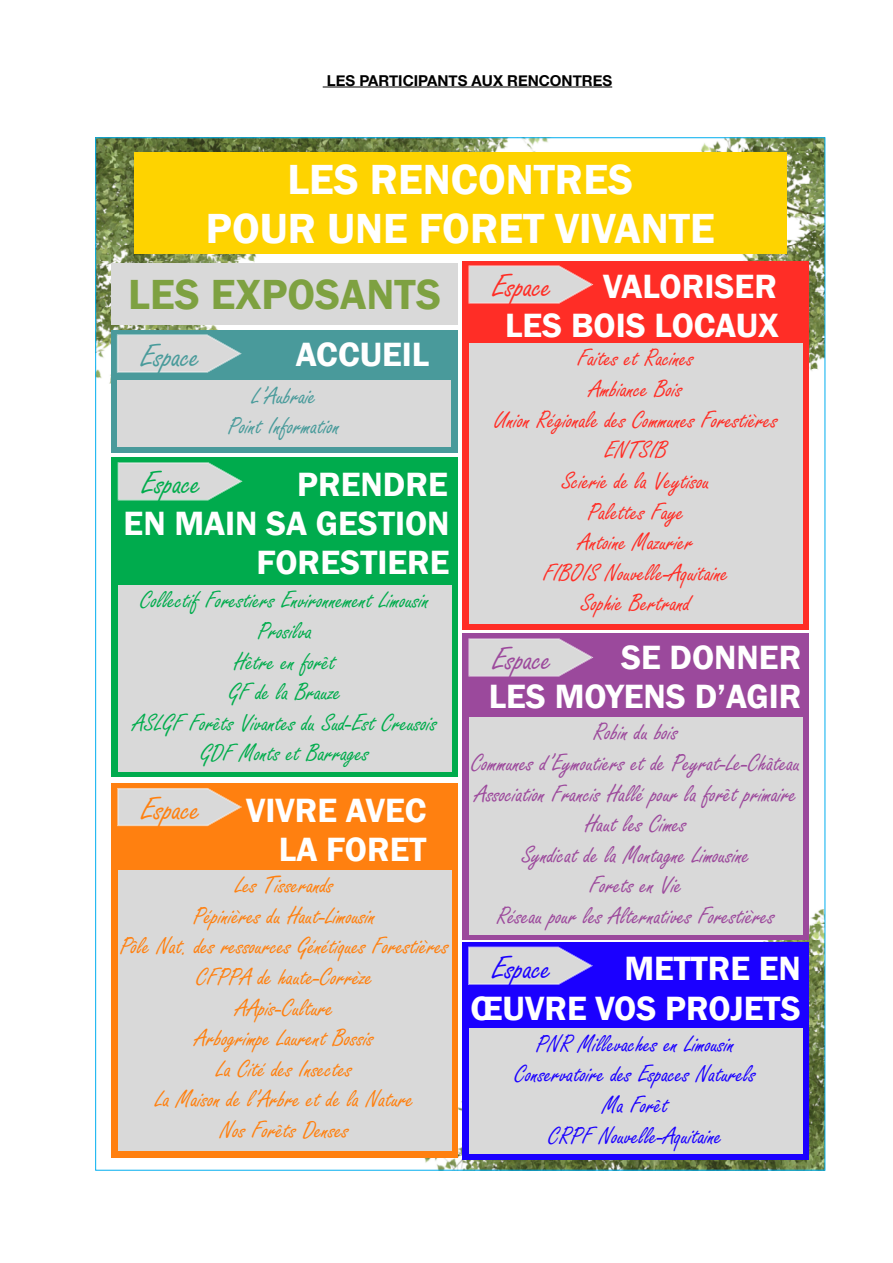
<style>
.page{position:relative;width:893px;height:1263px;background:#fff}
.page>*{position:absolute;margin:0;border:0;box-sizing:border-box;transform-origin:0 0}
.t1{font:600 43.35px/49.1px "Franklin Gothic";color:#fff;text-align:center}
.t2{font:600 43.35px "Franklin Gothic";color:#7ea141}
.t3{font:600 34.65px/39.3px "Franklin Gothic";color:#fff;text-align:right}
.t4{font:34.65px "Freestyle Script";color:#499b9b}
.t5{font:34.65px "Freestyle Script";color:#9c499c}
.t6{font:34.65px "Freestyle Script";color:#ff2d25}
.t7{font:34.65px "Freestyle Script";color:#00ac4c}
.t8{font:34.65px "Freestyle Script";color:#ff800f}
.t9{font:34.65px "Freestyle Script";color:#1a00ff}
.t10{font:25.95px/30.6px "Freestyle Script";color:#ff800f;text-align:center}
.t11{font:25.95px/30.6px "Freestyle Script";color:#9c499c;text-align:center}
.t12{font:25.95px/30.6px "Freestyle Script";color:#ff2d25;text-align:center}
.t13{font:25.95px/30.6px "Freestyle Script";color:#00ac4c;text-align:center}
.t14{font:25.95px/30.6px "Freestyle Script";color:#1a00ff;text-align:center}
.t15{font:25.95px/30.6px "Freestyle Script";color:#499b9b;text-align:center}
.t16{font:700 15px "Helvetica Neue";color:#000}
</style>
<div class="page">
<hr style="left:323px;top:87px;width:289px;height:1px;background:#000">
<img style="left:97px;top:139px;width:726px;height:1029px">
<div style="left:96px;top:400px;width:729px;height:16px;background:#fff"></div>
<div style="left:96px;top:416px;width:729px;height:15px;background:#fff"></div>
<div style="left:96px;top:431px;width:729px;height:15px;background:#fff"></div>
<svg style="left:97px;top:446px;width:726px;height:16px"></svg>
<div style="left:96px;top:462px;width:729px;height:15px;background:#fff"></div>
<div style="left:96px;top:477px;width:729px;height:16px;background:#fff"></div>
<div style="left:96px;top:493px;width:729px;height:15px;background:#fff"></div>
<div style="left:96px;top:508px;width:729px;height:16px;background:#fff"></div>
<div style="left:96px;top:524px;width:729px;height:15px;background:#fff"></div>
<div style="left:96px;top:539px;width:729px;height:15px;background:#fff"></div>
<div style="left:96px;top:554px;width:729px;height:16px;background:#fff"></div>
<div style="left:96px;top:570px;width:729px;height:15px;background:#fff"></div>
<div style="left:96px;top:585px;width:729px;height:16px;background:#fff"></div>
<div style="left:96px;top:601px;width:729px;height:15px;background:#fff"></div>
<svg style="left:97px;top:616px;width:726px;height:16px"></svg>
<div style="left:96px;top:632px;width:729px;height:15px;background:#fff"></div>
<div style="left:96px;top:647px;width:729px;height:15px;background:#fff"></div>
<div style="left:96px;top:662px;width:729px;height:16px;background:#fff"></div>
<div style="left:96px;top:678px;width:729px;height:15px;background:#fff"></div>
<div style="left:96px;top:693px;width:729px;height:16px;background:#fff"></div>
<div style="left:96px;top:709px;width:729px;height:15px;background:#fff"></div>
<div style="left:96px;top:724px;width:729px;height:16px;background:#fff"></div>
<div style="left:96px;top:740px;width:729px;height:15px;background:#fff"></div>
<div style="left:96px;top:755px;width:729px;height:15px;background:#fff"></div>
<div style="left:96px;top:771px;width:729px;height:15px;background:#fff"></div>
<div style="left:96px;top:786px;width:729px;height:15px;background:#fff"></div>
<div style="left:96px;top:801px;width:729px;height:16px;background:#fff"></div>
<div style="left:96px;top:817px;width:729px;height:15px;background:#fff"></div>
<div style="left:96px;top:832px;width:729px;height:16px;background:#fff"></div>
<div style="left:96px;top:848px;width:729px;height:15px;background:#fff"></div>
<div style="left:96px;top:863px;width:729px;height:16px;background:#fff"></div>
<div style="left:96px;top:879px;width:729px;height:15px;background:#fff"></div>
<div style="left:134px;top:153px;width:653px;height:101px;background:#fed300"></div>
<div style="left:112px;top:330px;width:346px;height:123px;background:#499a9b"></div>
<svg style="left:117px;top:334px;width:125px;height:39px;background:#c1cfcf"></svg>
<div style="left:112px;top:263px;width:346px;height:61px;background:#d9d9d9"></div>
<div style="left:118px;top:380px;width:333px;height:66px;background:#d9d9d9"></div>
<div style="left:112px;top:458px;width:346px;height:319px;background:#00ab4d"></div>
<div style="left:118px;top:585px;width:334px;height:187px;background:#d9d9d9"></div>
<div style="left:463px;top:633px;width:346px;height:307px;background:#9b499c"></div>
<div style="left:469px;top:717px;width:334px;height:217px;background:#d9d9d9"></div>
<svg style="left:469px;top:638px;width:124px;height:38px;background:#d0c4d0"></svg>
<div style="left:463px;top:261px;width:346px;height:368px;background:#ff2d26"></div>
<div style="left:469px;top:343px;width:334px;height:281px;background:#d9d9d9"></div>
<svg style="left:469px;top:265px;width:124px;height:39px;background:#e0bdbc"></svg>
<svg style="left:118px;top:462px;width:124px;height:38px;background:#b9d3c4"></svg>
<div style="left:111px;top:783px;width:347px;height:375px;background:#ff8010"></div>
<div style="left:118px;top:870px;width:333px;height:280px;background:#d9d9d9"></div>
<svg style="left:117px;top:788px;width:125px;height:38px;background:#e0ccbb"></svg>
<div style="left:462px;top:942px;width:347px;height:217px;background:#1b00ff"></div>
<div style="left:469px;top:1028px;width:333px;height:125px;background:#d9d9d9"></div>
<svg style="left:468px;top:947px;width:125px;height:38px;background:#bcb8e0"></svg>
<p class="t16" style="left:327px;top:67px;width:287px">LES PARTICIPANTS AUX RENCONTRES</p>
<h1 class="t1" style="left:206px;top:155px;width:510px">LES RENCONTRES<br>POUR UNE FORET VIVANTE</h1>
<h1 class="t2" style="left:128px;top:268px;width:314px">LES EXPOSANTS</h1>
<h2 class="t3" style="left:296px;top:335px;width:135px">ACCUEIL</h2>
<p class="t15" style="left:228px;top:381px;width:113px">L’Aubraie<br>Point Information</p>
<h2 class="t3" style="left:124px;top:465px;width:328px">PRENDRE<br>EN MAIN SA GESTION<br>FORESTIERE</h2>
<p class="t13" style="left:133px;top:586px;width:306px">Collectif Forestiers Environnement Limousin<br>Prosilva<br>Hêtre en forêt<br>GF de la Brauze<br>ASLGF Forêts Vivantes du Sud-Est Creusois<br>GDF Monts et Barrages</p>
<h2 class="t4" style="left:141px;top:337px;width:61px">Espace</h2>
<h2 class="t7" style="left:142px;top:465px;width:61px">Espace</h2>
<h2 class="t8" style="left:141px;top:790px;width:61px">Espace</h2>
<h2 class="t3" style="left:246px;top:791px;width:182px">VIVRE AVEC<br>LA FORET</h2>
<p class="t10" style="left:120px;top:871px;width:330px">Les Tisserands<br>Pépinières du Haut-Limousin<br>Pôle Nat. des ressources Génétiques Forestières<br>CFPPA de haute-Corrèze<br>AApis-Culture<br>Arbogrimpe Laurent Bossis<br>La Cité des Insectes<br>La Maison de l’Arbre et de la Nature<br>Nos Forêts Denses</p>
<h2 class="t6" style="left:493px;top:268px;width:61px">Espace</h2>
<h2 class="t3" style="left:505px;top:267px;width:275px">VALORISER<br>LES BOIS LOCAUX</h2>
<p class="t12" style="left:494px;top:344px;width:285px">Faites et Racines<br>Ambiance Bois<br>Union Régionale des Communes Forestières<br>ENTSIB<br>Scierie de la Veytisou<br>Palettes Faye<br>Antoine Mazurier<br>FIBOIS Nouvelle-Aquitaine<br>Sophie Bertrand</p>
<h2 class="t3" style="left:489px;top:638px;width:314px">SE DONNER<br>LES MOYENS D’AGIR</h2>
<p class="t11" style="left:471px;top:718px;width:331px">Robin du bois<br>Communes d’Eymoutiers et de Peyrat-Le-Château<br>Association Francis Hallé pour la forêt primaire<br>Haut les Cimes<br>Syndicat de la Montagne Limousine<br>Forets en Vie<br>Réseau pour les Alternatives Forestières</p>
<h2 class="t5" style="left:493px;top:641px;width:61px">Espace</h2>
<h2 class="t9" style="left:492px;top:949px;width:61px">Espace</h2>
<h2 class="t3" style="left:470px;top:949px;width:332px">METTRE EN<br>ŒUVRE VOS PROJETS</h2>
<p class="t14" style="left:515px;top:1030px;width:243px">PNR Millevaches en Limousin<br>Conservatoire des Espaces Naturels<br>Ma Forêt<br>CRPF Nouvelle-Aquitaine</p>
</div>
